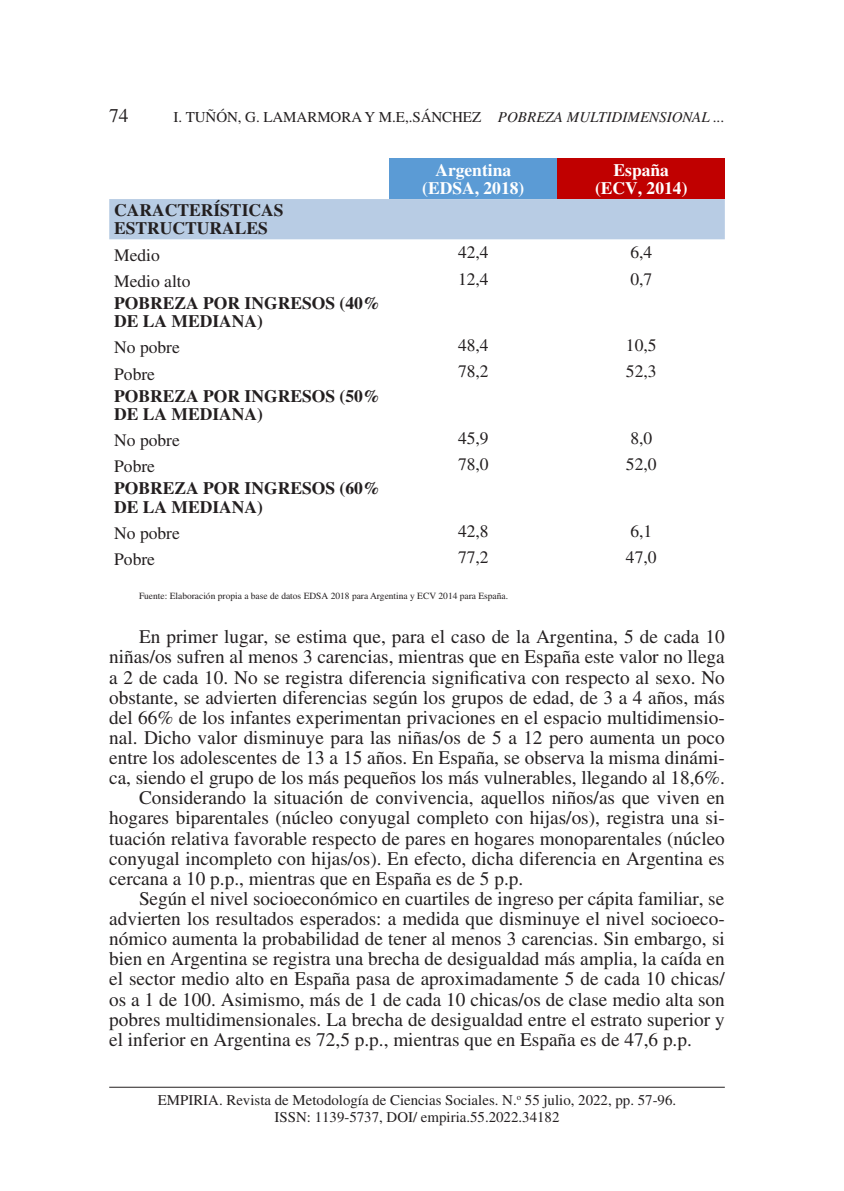
<style>
.page{position:relative;width:844px;height:1191px;background:#fff}
.page>*{position:absolute;margin:0;border:0;box-sizing:border-box;transform-origin:0 0}
.t1{font:19.43px "Times LT Std";color:#231f20}
.t2{font:19.25px "Times LT Std";color:#231f20}
.t3{font:700 17.5px/18.4px "Times LT Std";color:#231f20}
.t4{font:17.5px "Times LT Std";color:#231f20}
.t5{font:700 17.5px/18.4px "Times LT Std";color:#fff;text-align:center}
.t6{font:15.05px "Times LT Std";letter-spacing:-.005em;color:#231f20}
.t7{font:14.88px/16.6px "Times LT Std";color:#231f20;text-align:center}
.t8{font:9.45px "Times LT Std";color:#231f20}
.s1{font-style:italic}
</style>
<div class="page">
<hr style="left:109px;top:1087px;width:615px;height:1px;background:#231f20">
<div style="left:389px;top:159px;width:168px;height:40px;background:#5b9bd5"></div>
<div style="left:557px;top:159px;width:167px;height:40px;background:#c00000"></div>
<div style="left:109px;top:199px;width:615px;height:40px;background:#b8cce4"></div>
<p class="t1" style="left:109px;top:105px;width:21px">74</p>
<p class="t6" style="left:173px;top:109px;width:552px">I. TUÑÓN, G. LAMARMORA Y M.E,.SÁNCHEZ <span class="s1">POBREZA MULTIDIMENSIONAL ...</span></p>
<p class="t5" style="left:422px;top:160px;width:104px">Argentina (EDSA, 2018)</p>
<p class="t5" style="left:595px;top:160px;width:94px">España (ECV, 2014)</p>
<p class="t3" style="left:114px;top:200px;width:171px">CARACTERÍSTICAS<br>ESTRUCTURALES</p>
<p class="t4" style="left:114px;top:245px;width:47px">Medio</p>
<p class="t4" style="left:458px;top:243px;width:32px">42,4</p>
<p class="t4" style="left:630px;top:243px;width:23px">6,4</p>
<p class="t4" style="left:114px;top:271px;width:78px">Medio alto</p>
<p class="t4" style="left:458px;top:269px;width:32px">12,4</p>
<p class="t4" style="left:630px;top:269px;width:23px">0,7</p>
<p class="t3" style="left:114px;top:293px;width:267px">POBREZA POR INGRESOS (40%<br>DE LA MEDIANA)</p>
<p class="t4" style="left:114px;top:338px;width:67px">No pobre</p>
<p class="t4" style="left:458px;top:335px;width:32px">48,4</p>
<p class="t4" style="left:625px;top:335px;width:32px">10,5</p>
<p class="t4" style="left:114px;top:364px;width:42px">Pobre</p>
<p class="t4" style="left:458px;top:362px;width:32px">78,2</p>
<p class="t4" style="left:625px;top:362px;width:32px">52,3</p>
<p class="t3" style="left:114px;top:386px;width:267px">POBREZA POR INGRESOS (50%<br>DE LA MEDIANA)</p>
<p class="t4" style="left:114px;top:430px;width:67px">No pobre</p>
<p class="t4" style="left:458px;top:428px;width:32px">45,9</p>
<p class="t4" style="left:630px;top:428px;width:23px">8,0</p>
<p class="t4" style="left:114px;top:457px;width:42px">Pobre</p>
<p class="t4" style="left:458px;top:454px;width:32px">78,0</p>
<p class="t4" style="left:625px;top:454px;width:32px">52,0</p>
<p class="t3" style="left:114px;top:479px;width:267px">POBREZA POR INGRESOS (60%<br>DE LA MEDIANA)</p>
<p class="t4" style="left:114px;top:523px;width:67px">No pobre</p>
<p class="t4" style="left:458px;top:521px;width:32px">42,8</p>
<p class="t4" style="left:630px;top:521px;width:23px">6,1</p>
<p class="t4" style="left:114px;top:549px;width:42px">Pobre</p>
<p class="t4" style="left:458px;top:547px;width:32px">77,2</p>
<p class="t4" style="left:625px;top:547px;width:32px">47,0</p>
<p class="t8" style="left:139px;top:591px;width:370px">Fuente: Elaboración propia a base de datos EDSA 2018 para Argentina y ECV 2014 para España.</p>
<p class="t2" style="left:139px;top:626px;width:587px">En primer lugar, se estima que, para el caso de la Argentina, 5 de cada 10</p>
<p class="t2" style="left:109px;top:646px;width:616px">niñas/os sufren al menos 3 carencias, mientras que en España este valor no llega</p>
<p class="t2" style="left:109px;top:666px;width:617px">a 2 de cada 10. No se registra diferencia significativa con respecto al sexo. No</p>
<p class="t2" style="left:109px;top:686px;width:617px">obstante, se advierten diferencias según los grupos de edad, de 3 a 4 años, más</p>
<p class="t2" style="left:109px;top:706px;width:617px">del 66% de los infantes experimentan privaciones en el espacio multidimensio-</p>
<p class="t2" style="left:109px;top:726px;width:617px">nal. Dicho valor disminuye para las niñas/os de 5 a 12 pero aumenta un poco</p>
<p class="t2" style="left:109px;top:747px;width:617px">entre los adolescentes de 13 a 15 años. En España, se observa la misma dinámi-</p>
<p class="t2" style="left:109px;top:767px;width:617px">ca, siendo el grupo de los más pequeños los más vulnerables, llegando al 18,6%.</p>
<p class="t2" style="left:139px;top:787px;width:587px">Considerando la situación de convivencia, aquellos niños/as que viven en</p>
<p class="t2" style="left:109px;top:807px;width:617px">hogares biparentales (núcleo conyugal completo con hijas/os), registra una si-</p>
<p class="t2" style="left:109px;top:827px;width:617px">tuación relativa favorable respecto de pares en hogares monoparentales (núcleo</p>
<p class="t2" style="left:109px;top:847px;width:617px">conyugal incompleto con hijas/os). En efecto, dicha diferencia en Argentina es</p>
<p class="t2" style="left:109px;top:867px;width:415px">cercana a 10 p.p., mientras que en España es de 5 p.p.</p>
<p class="t2" style="left:139px;top:887px;width:586px">Según el nivel socioeconómico en cuartiles de ingreso per cápita familiar, se</p>
<p class="t2" style="left:109px;top:907px;width:617px">advierten los resultados esperados: a medida que disminuye el nivel socioeco-</p>
<p class="t2" style="left:109px;top:928px;width:617px">nómico aumenta la probabilidad de tener al menos 3 carencias. Sin embargo, si</p>
<p class="t2" style="left:109px;top:948px;width:617px">bien en Argentina se registra una brecha de desigualdad más amplia, la caída en</p>
<p class="t2" style="left:109px;top:968px;width:617px">el sector medio alto en España pasa de aproximadamente 5 de cada 10 chicas/</p>
<p class="t2" style="left:109px;top:988px;width:617px">os a 1 de 100. Asimismo, más de 1 de cada 10 chicas/os de clase medio alta son</p>
<p class="t2" style="left:109px;top:1008px;width:617px">pobres multidimensionales. La brecha de desigualdad entre el estrato superior y</p>
<p class="t2" style="left:109px;top:1028px;width:584px">el inferior en Argentina es 72,5 p.p., mientras que en España es de 47,6 p.p.</p>
<p class="t7" style="left:158px;top:1091px;width:520px">EMPIRIA. Revista de Metodología de Ciencias Sociales. N.<sup>o</sup> 55 julio, 2022, pp. 57-96.<br>ISSN: 1139-5737, DOI/ empiria.55.2022.34182</p>
</div>
